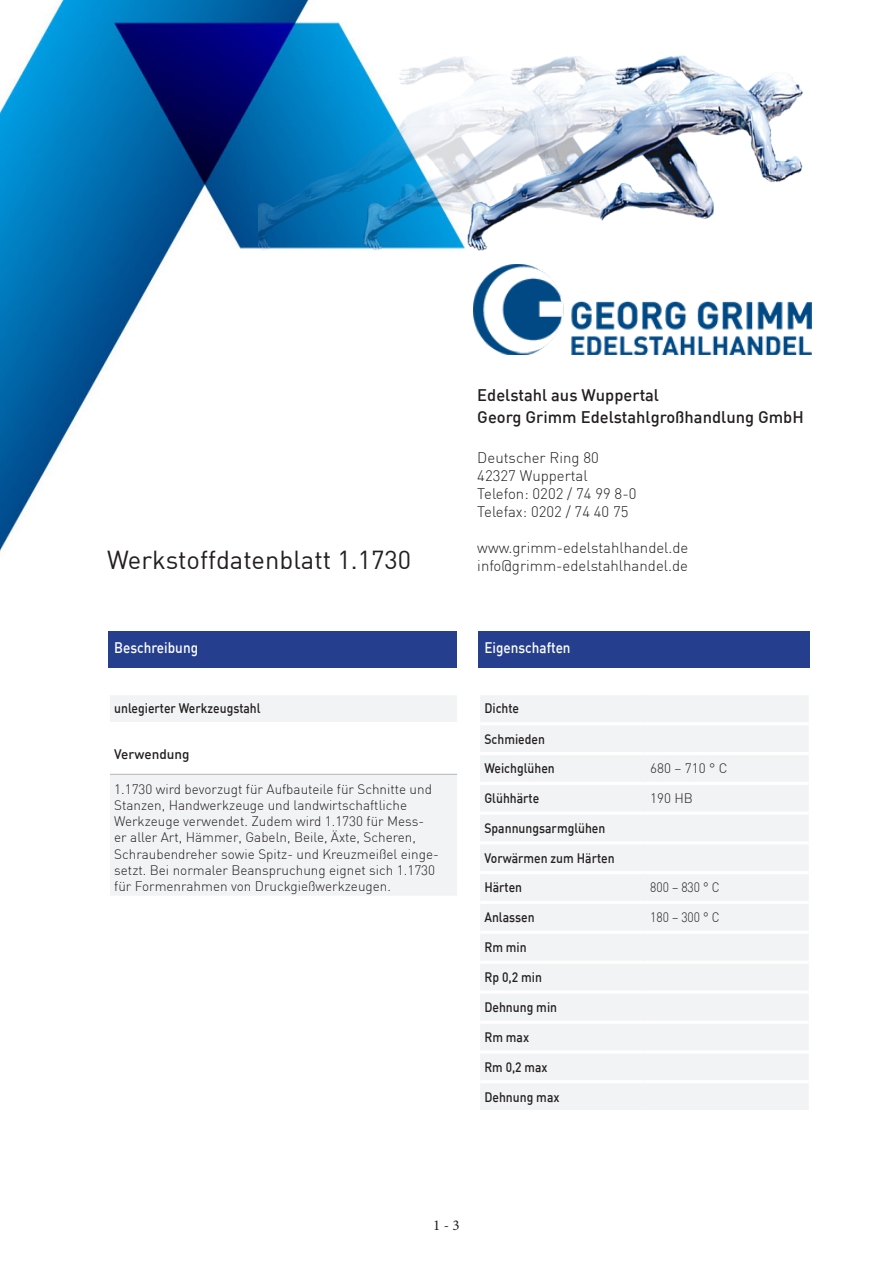
<style>
.page{position:relative;width:893px;height:1263px;background:#fff}
.page>*{position:absolute;margin:0;border:0;box-sizing:border-box;transform-origin:0 0}
.t1{font:25.5px "DIN";color:#231f20}
.t2{font:500 16.5px "DIN";color:#231f20}
.t3{font:300 15px "DIN";color:#231f20}
.t4{font:500 15px "DIN";color:#fff;scale:.9 1}
.t5{font:15px "Minion Pro";color:#231f20}
.t6{font:300 13.5px/16.2px "DIN";color:#231f20}
.t7{font:500 13.5px "DIN";color:#231f20;scale:.9 1}
.t8{font:300 13.5px "DIN";color:#231f20;scale:.9 1}
.t9{font:500 13.5px "DIN";color:#231f20}
.t10{font:500 13.5px "DIN";color:#231f20;scale:.89 1}
</style>
<div class="page">
<img style="left:0;top:0;width:378px;height:554px">
<img style="left:259px;top:53px;width:544px;height:197px">
<img style="left:473px;top:265px;width:339px;height:90px">
<div style="left:479px;top:631px;width:331px;height:37px;background:#253f8e"></div>
<div style="left:480px;top:695px;width:329px;height:415px;background:#f2f3f4"></div>
<hr style="left:480px;top:722px;width:164px;height:3px;background:#fff">
<hr style="left:644px;top:722px;width:165px;height:3px;background:#fff">
<hr style="left:480px;top:752px;width:164px;height:3px;background:#fff">
<hr style="left:644px;top:752px;width:165px;height:3px;background:#fff">
<hr style="left:480px;top:782px;width:164px;height:3px;background:#fff">
<hr style="left:644px;top:782px;width:165px;height:3px;background:#fff">
<hr style="left:480px;top:811px;width:164px;height:4px;background:#fff">
<hr style="left:644px;top:811px;width:165px;height:4px;background:#fff">
<hr style="left:480px;top:841px;width:164px;height:3px;background:#fff">
<hr style="left:644px;top:841px;width:165px;height:3px;background:#fff">
<hr style="left:480px;top:871px;width:164px;height:3px;background:#fff">
<hr style="left:644px;top:871px;width:165px;height:3px;background:#fff">
<hr style="left:480px;top:901px;width:164px;height:3px;background:#fff">
<hr style="left:644px;top:901px;width:165px;height:3px;background:#fff">
<hr style="left:480px;top:930px;width:164px;height:4px;background:#fff">
<hr style="left:644px;top:930px;width:165px;height:4px;background:#fff">
<hr style="left:480px;top:961px;width:164px;height:3px;background:#fff">
<hr style="left:644px;top:961px;width:165px;height:3px;background:#fff">
<hr style="left:480px;top:990px;width:164px;height:4px;background:#fff">
<hr style="left:644px;top:990px;width:165px;height:4px;background:#fff">
<hr style="left:480px;top:1020px;width:164px;height:4px;background:#fff">
<hr style="left:644px;top:1020px;width:165px;height:4px;background:#fff">
<hr style="left:480px;top:1050px;width:164px;height:3px;background:#fff">
<hr style="left:644px;top:1050px;width:165px;height:3px;background:#fff">
<hr style="left:480px;top:1080px;width:164px;height:3px;background:#fff">
<hr style="left:644px;top:1080px;width:165px;height:3px;background:#fff">
<div style="left:109px;top:631px;width:348px;height:37px;background:#253f8e"></div>
<svg style="left:110px;top:696px;width:347px;height:199px;fill:#f2f3f4"></svg>
<hr style="left:110px;top:722px;width:347px;height:3px;background:#fff">
<hr style="left:110px;top:774px;width:347px;height:1px;background:#bcbdc0">
<p class="t2" style="left:477px;top:385px;width:183px">Edelstahl aus Wuppertal</p>
<p class="t2" style="left:477px;top:406px;width:328px">Georg Grimm Edelstahlgroßhandlung GmbH</p>
<p class="t3" style="left:477px;top:448px;width:123px">Deutscher Ring 80</p>
<p class="t3" style="left:477px;top:466px;width:112px">42327 Wuppertal</p>
<p class="t3" style="left:477px;top:484px;width:161px">Telefon: 0202 / 74 99 8-0</p>
<p class="t3" style="left:477px;top:502px;width:153px">Telefax: 0202 / 74 40 75</p>
<p class="t3" style="left:477px;top:538px;width:213px">www.grimm-edelstahlhandel.de</p>
<p class="t1" style="left:107px;top:544px;width:305px">Werkstoffdatenblatt 1.1730</p>
<p class="t3" style="left:477px;top:556px;width:212px">info@grimm-edelstahlhandel.de</p>
<p class="t4" style="left:114px;top:638px;width:95px">Beschreibung</p>
<p class="t7" style="left:114px;top:700px;width:164px">unlegierter Werkzeugstahl</p>
<p class="t9" style="left:114px;top:746px;width:77px">Verwendung</p>
<p class="t6" style="left:114px;top:781px;width:326px">1.1730 wird bevorzugt für Aufbauteile für Schnitte und Stanzen, Handwerkzeuge und landwirtschaftliche Werkzeuge verwendet. Zudem wird 1.1730 für Mess&shy;er aller Art, Hämmer, Gabeln, Beile, Äxte, Scheren, Schraubendreher sowie Spitz- und Kreuzmeißel einge&shy;setzt. Bei normaler Beanspruchung eignet sich 1.1730 für Formenrahmen von Druckgießwerkzeugen.</p>
<p class="t4" style="left:484px;top:638px;width:97px">Eigenschaften</p>
<p class="t7" style="left:484px;top:700px;width:40px">Dichte</p>
<p class="t7" style="left:484px;top:730px;width:69px">Schmieden</p>
<p class="t7" style="left:484px;top:760px;width:80px">Weichglühen</p>
<p class="t6" style="left:650px;top:760px;width:79px">680 – 710 ° C</p>
<p class="t7" style="left:484px;top:790px;width:62px">Glühhärte</p>
<p class="t6" style="left:650px;top:790px;width:44px">190 HB</p>
<p class="t7" style="left:484px;top:819px;width:136px">Spannungsarmglühen</p>
<p class="t7" style="left:484px;top:849px;width:146px">Vorwärmen zum Härten</p>
<p class="t7" style="left:484px;top:879px;width:43px">Härten</p>
<p class="t8" style="left:650px;top:879px;width:79px">800 – 830 ° C</p>
<p class="t7" style="left:484px;top:909px;width:57px">Anlassen</p>
<p class="t8" style="left:650px;top:909px;width:79px">180 – 300 ° C</p>
<p class="t7" style="left:484px;top:938px;width:49px">Rm min</p>
<p class="t7" style="left:484px;top:968px;width:66px">Rp 0,2 min</p>
<p class="t7" style="left:484px;top:998px;width:82px">Dehnung min</p>
<p class="t7" style="left:484px;top:1028px;width:51px">Rm max</p>
<p class="t10" style="left:484px;top:1058px;width:72px">Rm 0,2 max</p>
<p class="t7" style="left:484px;top:1088px;width:85px">Dehnung max</p>
<p class="t5" style="left:433px;top:1215px;width:28px">1 - 3</p>
</div>
